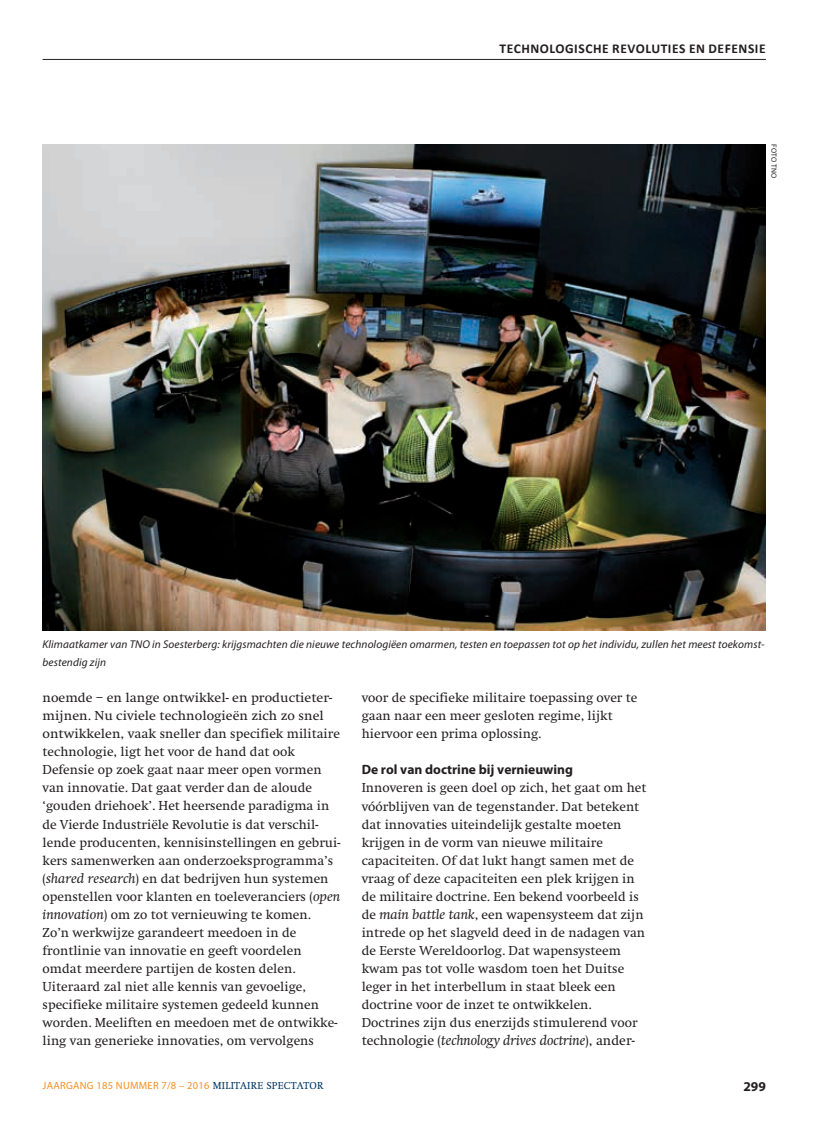
<style>
.page{position:relative;width:817px;height:1136px;background:#fff}
.page>*{position:absolute;margin:0;border:0;box-sizing:border-box;transform-origin:0 0}
.t1{font:italic 14.1px "Swift";color:#231f20}
.t2{font:13.5px/18px "Swift";color:#231f20}
.t3{font:700 13.5px "Calibri";letter-spacing:.04em;color:#231f20}
.t4{font:700 13.5px "Myriad Pro";color:#231f20}
.t5{font:italic 11.25px/18px "Myriad Pro";letter-spacing:.01em;color:#231f20}
.t6{font:10.5px "Myriad Pro";letter-spacing:.025em;color:#f68f1e}
.t7{font:7.5px "Myriad Pro";letter-spacing:.02em;color:#231f20}
.s1{font-style:italic}
.s2{font-style:normal}
.s3{font-family:"Swift";color:#003562}
</style>
<div class="page">
<hr style="left:43px;top:59px;width:722px;height:1px;background:#231f20">
<img style="left:43px;top:144px;width:721px;height:486px">
<p class="t3" style="left:499px;top:40px;width:267px">TECHNOLOGISCHE REVOLUTIES EN DEFENSIE</p>
<p class="t7" style="left:777px;top:144px;width:36px;rotate:90deg">FOTO TNO</p>
<p class="t5" style="left:43px;top:635px;width:723px">Klimaatkamer van TNO in Soesterberg: krijgsmachten die nieuwe technologiëen omarmen, testen en toepassen tot op het individu, zullen het meest toekomst&shy;bestendig zijn</p>
<p class="t2" style="left:43px;top:689px;width:299px">noemde – en lange ontwikkel- en productieter&shy;mijnen. Nu civiele technologieën zich zo snel ontwikkelen, vaak sneller dan specifiek militaire technologie, ligt het voor de hand dat ook Defensie op zoek gaat naar meer open vormen van innovatie. Dat gaat verder dan de aloude ‘gouden driehoek’. Het heersende paradigma in de Vierde Industriële Revolutie is dat verschil&shy;lende producenten, kennisinstellingen en gebrui&shy;kers samenwerken aan onderzoeksprogramma’s (<span class="s1">shared research</span>) en dat bedrijven hun systemen openstellen voor klanten en toeleveranciers (<span class="s1">open innovation</span>) om zo tot vernieuwing te komen.<br>Zo’n werkwijze garandeert meedoen in de frontlinie van innovatie en geeft voordelen omdat meerdere partijen de kosten delen.<br>Uiteraard zal niet alle kennis van gevoelige, specifieke militaire systemen gedeeld kunnen worden. Meeliften en meedoen met de ontwikke&shy;ling van generieke innovaties, om vervolgens</p>
<p class="t2" style="left:361px;top:689px;width:277px">voor de specifieke militaire toepassing over te gaan naar een meer gesloten regime, lijkt hiervoor een prima oplossing.</p>
<p class="t4" style="left:361px;top:762px;width:213px">De rol van doctrine bij vernieuwing</p>
<p class="t2" style="left:361px;top:779px;width:286px">Innoveren is geen doel op zich, het gaat om het vóórblijven van de tegenstander. Dat betekent dat innovaties uiteindelijk gestalte moeten krijgen in de vorm van nieuwe militaire capaciteiten. Of dat lukt hangt samen met de vraag of deze capaciteiten een plek krijgen in de militaire doctrine. Een bekend voorbeeld is de <span class="s1">main battle tank</span>, een wapensysteem dat zijn intrede op het slagveld deed in de nadagen van de Eerste Wereldoorlog. Dat wapensysteem kwam pas tot volle wasdom toen het Duitse leger in het interbellum in staat bleek een doctrine voor de inzet te ontwikkelen.<br>Doctrines zijn dus enerzijds stimulerend voor</p>
<p class="t1" style="left:361px;top:1031px;width:274px"><span class="s2">technologie (</span>technology drives doctrine<span class="s2">), ander-</span></p>
<p class="t6" style="left:43px;top:1079px;width:282px">JAARGANG 185 NUMMER 7/8 – 2016 <span class="s3">MILITAIRE SPECTATOR</span></p>
<p class="t4" style="left:743px;top:1078px;width:24px">299</p>
</div>
